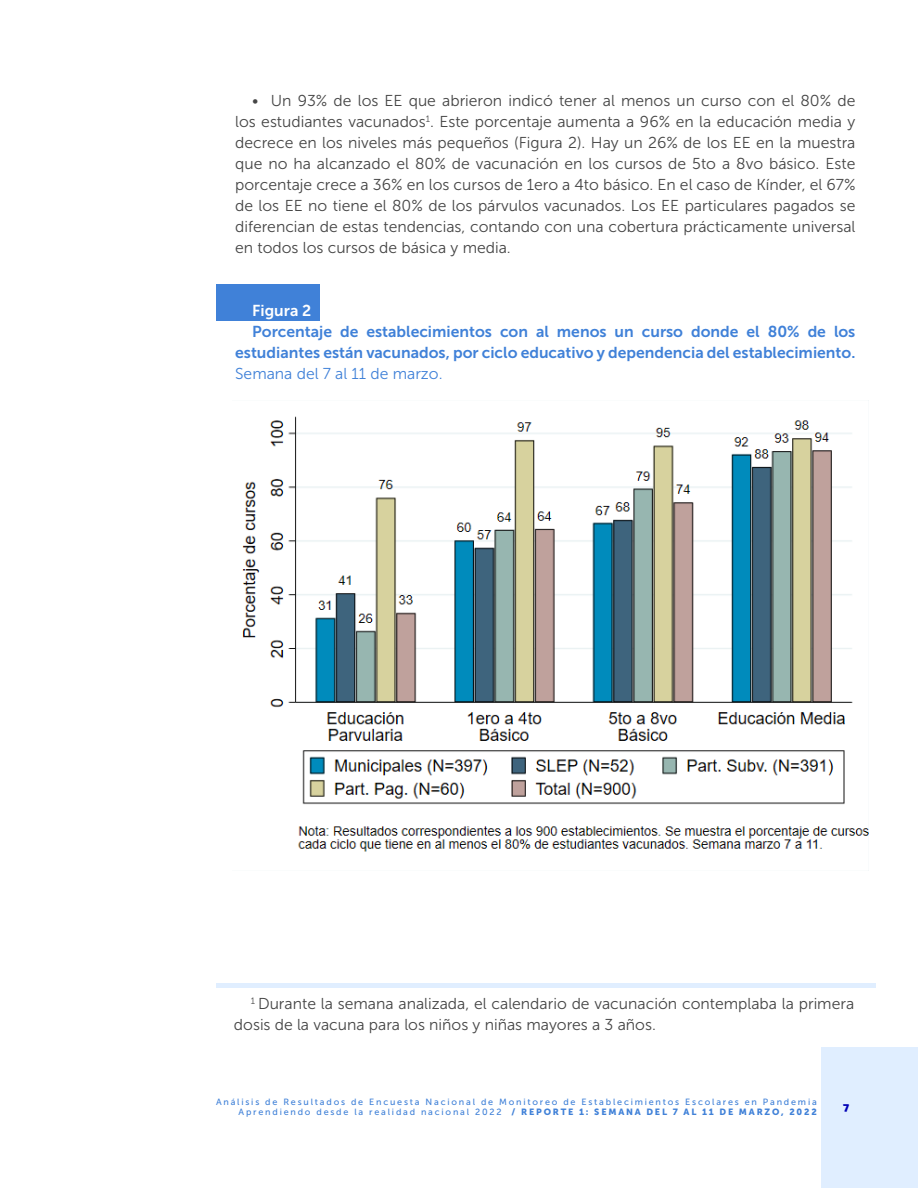
<style>
.page{position:relative;width:918px;height:1188px;background:#fff}
.page>*{position:absolute;margin:0;border:0;box-sizing:border-box;transform-origin:0 0}
.t1{font:15.75px/21px "Museo Sans 300";color:#454545;text-align:justify}
.t2{font:15.75px/21px "Museo Sans 700";color:#4081d8;text-align:justify}
.t3{font:15.75px "Museo Sans 700";color:#fff}
.t4{font:900 12px "Catamaran";color:#0000b5}
.t5{font:9px/10.8px "Museo Sans 500";letter-spacing:.2em;color:#4081d8;text-align:right}
.s1{font-family:"Museo Sans 300"}
.s2{font-family:"Museo Sans 900"}
</style>
<div class="page">
<div style="left:822px;top:1048px;width:96px;height:140px;background:#e0eeff"></div>
<div style="left:216px;top:284px;width:104px;height:36px;background:#4081d8"></div>
<img style="left:242px;top:416px;width:627px;height:455px">
<hr style="left:216px;top:984px;width:659px;height:4px;background:#e0eeff">
<p class="t1" style="left:235px;top:90px;width:622px;text-indent:17px">• Un 93% de los EE que abrieron indicó tener al menos un curso con el 80% de los estudiantes vacunados<sup>1</sup>. Este porcentaje aumenta a 96% en la educación media y decrece en los niveles más pequeños (Figura 2). Hay un 26% de los EE en la muestra que no ha alcanzado el 80% de vacunación en los cursos de 5to a 8vo básico. Este porcentaje crece a 36% en los cursos de 1ero a 4to básico. En el caso de Kínder, el 67% de los EE no tiene el 80% de los párvulos vacunados. Los EE particulares pagados se diferencian de estas tendencias, contando con una cobertura prácticamente universal en todos los cursos de básica y media.</p>
<p class="t3" style="left:252px;top:302px;width:61px">Figura 2</p>
<p class="t2" style="left:235px;top:321px;width:622px;text-indent:17px">Porcentaje de establecimientos con al menos un curso donde el 80% de los estudiantes están vacunados, por ciclo educativo y dependencia del establecimiento.<br><span class="s1">Semana del 7 al 11 de marzo.</span></p>
<p class="t1" style="left:234px;top:993px;width:622px;text-indent:17px"><sup>1</sup> Durante la semana analizada, el calendario de vacunación contemplaba la primera dosis de la vacuna para los niños y niñas mayores a 3 años.</p>
<p class="t5" style="left:216px;top:1096px;width:602px">Análisis de Resultados de Encuesta Nacional de Monitoreo de Establecimientos Escolares en Pandemia<br>Aprendiendo desde la realidad nacional 2022 <span class="s2">/ REPORTE 1: SEMANA DEL 7 AL 11 DE MARZO, 2022</span></p>
<p class="t4" style="left:843px;top:1098px;width:8px">7</p>
</div>
